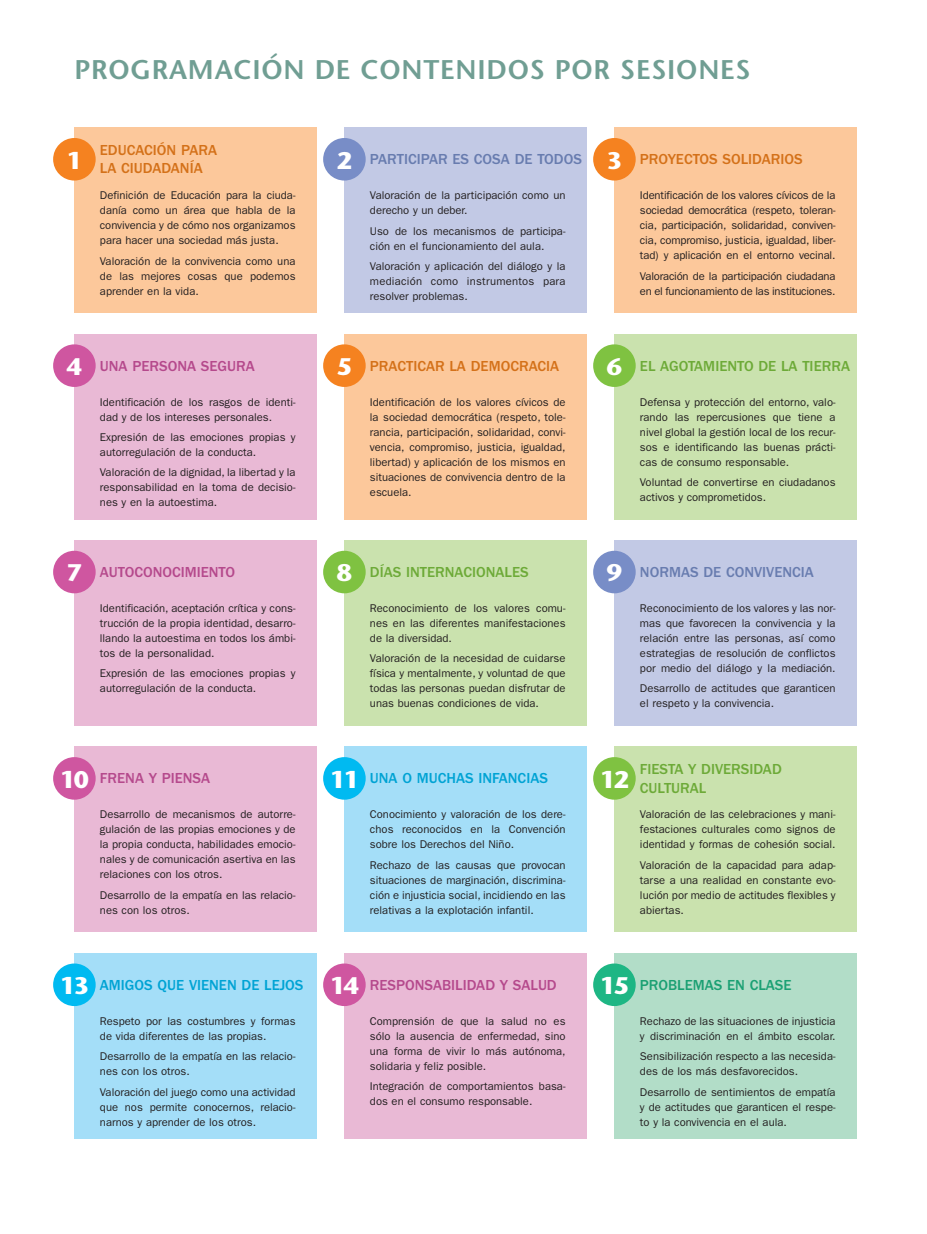
<style>
.page{position:relative;width:927px;height:1234px;background:#fff}
.page>*{position:absolute;margin:0;border:0;box-sizing:border-box;transform-origin:0 0}
.t1{font:600 27px "Stone Sans LT";letter-spacing:.03em;color:#709e93}
.t2{font:700 24px "Stone Sans LT";letter-spacing:-.065em;color:#fff}
.t3{font:500 15px/18px "Franklin Gothic LT";color:#6daa38}
.t4{font:500 15px/18px "Franklin Gothic LT";color:#d47119}
.t5{font:500 15px "Franklin Gothic LT";color:#b5498c}
.t6{font:500 15px "Franklin Gothic LT";color:#687caf}
.t7{font:500 15px "Franklin Gothic LT";color:#00a3d4}
.t8{font:500 15px "Franklin Gothic LT";color:#1ba073}
.t9{font:11.25px/15px "Franklin Gothic LT";color:#231f20;text-align:justify}
.t10{font:11.25px/15px "Franklin Gothic LT";letter-spacing:-.02em;color:#231f20}
</style>
<div class="page">
<div style="left:74px;top:128px;width:243px;height:185px;background:#fcc89b"></div>
<div style="left:53px;top:138px;width:43px;height:42px;background:#f58220;border-radius:50%"></div>
<div style="left:344px;top:128px;width:243px;height:185px;background:#c2c9e5"></div>
<div style="left:323px;top:138px;width:43px;height:42px;background:#788dc7;border-radius:50%"></div>
<div style="left:614px;top:128px;width:243px;height:185px;background:#fcc89b"></div>
<div style="left:593px;top:138px;width:43px;height:42px;background:#f58220;border-radius:50%"></div>
<div style="left:74px;top:334px;width:243px;height:185px;background:#e9b9d5"></div>
<div style="left:53px;top:344px;width:43px;height:43px;background:#cf56a0;border-radius:50%"></div>
<div style="left:344px;top:334px;width:243px;height:185px;background:#fcc89b"></div>
<div style="left:323px;top:344px;width:43px;height:43px;background:#f58220;border-radius:50%"></div>
<div style="left:614px;top:334px;width:243px;height:185px;background:#cae2ae"></div>
<div style="left:593px;top:344px;width:43px;height:43px;background:#7fc241;border-radius:50%"></div>
<div style="left:74px;top:540px;width:243px;height:185px;background:#e9b9d5"></div>
<div style="left:53px;top:550px;width:43px;height:43px;background:#cf56a0;border-radius:50%"></div>
<div style="left:344px;top:540px;width:243px;height:185px;background:#cae2ae"></div>
<div style="left:323px;top:550px;width:43px;height:43px;background:#7fc241;border-radius:50%"></div>
<div style="left:614px;top:540px;width:243px;height:185px;background:#c2c9e5"></div>
<div style="left:593px;top:550px;width:43px;height:43px;background:#788dc7;border-radius:50%"></div>
<div style="left:74px;top:746px;width:243px;height:185px;background:#e9b9d5"></div>
<div style="left:53px;top:757px;width:43px;height:42px;background:#cf56a0;border-radius:50%"></div>
<div style="left:344px;top:746px;width:243px;height:185px;background:#a4def8"></div>
<div style="left:323px;top:757px;width:43px;height:42px;background:#00baf1;border-radius:50%"></div>
<div style="left:614px;top:746px;width:243px;height:185px;background:#cae2ae"></div>
<div style="left:593px;top:757px;width:43px;height:42px;background:#7fc241;border-radius:50%"></div>
<div style="left:74px;top:952px;width:243px;height:185px;background:#a4def8"></div>
<div style="left:53px;top:963px;width:43px;height:42px;background:#00baf1;border-radius:50%"></div>
<div style="left:344px;top:952px;width:243px;height:185px;background:#e9b9d5"></div>
<div style="left:323px;top:963px;width:43px;height:42px;background:#cf56a0;border-radius:50%"></div>
<div style="left:614px;top:952px;width:243px;height:185px;background:#b2ddc8"></div>
<div style="left:593px;top:963px;width:43px;height:42px;background:#1eb684;border-radius:50%"></div>
<h1 class="t1" style="left:74px;top:58px;width:678px">PROGRAMACIÓN DE CONTENIDOS POR SESIONES</h1>
<h3 class="t4" style="left:100px;top:143px;width:119px">EDUCACIÓN PARA<br>LA CIUDADANÍA</h3>
<p class="t9" style="left:100px;top:189px;width:197px">Definición de Educación para la ciuda&shy;danía como un área que habla de la convivencia y de cómo nos organizamos para hacer una sociedad más justa.</p>
<p class="t9" style="left:100px;top:254px;width:197px">Valoración de la convivencia como una de las mejores cosas que podemos aprender en la vida.</p>
<h2 class="t2" style="left:67px;top:150px;width:17px">1</h2>
<h3 class="t6" style="left:370px;top:154px;width:213px">PARTICIPAR ES COSA DE TODOS</h3>
<p class="t9" style="left:370px;top:189px;width:197px">Valoración de la participación como un derecho y un deber.</p>
<p class="t9" style="left:370px;top:224px;width:197px">Uso de los mecanismos de participa&shy;ción en el funcionamiento del aula.</p>
<p class="t9" style="left:370px;top:260px;width:197px">Valoración y aplicación del diálogo y la mediación como instrumentos para resolver problemas.</p>
<h2 class="t2" style="left:337px;top:150px;width:17px">2</h2>
<h3 class="t4" style="left:640px;top:152px;width:164px">PROYECTOS SOLIDARIOS</h3>
<p class="t9" style="left:640px;top:189px;width:197px">Identificación de los valores cívicos de la sociedad democrática (respeto, toleran&shy;cia, participación, solidaridad, conviven&shy;cia, compromiso, justicia, igualdad, liber&shy;tad) y aplicación en el entorno vecinal.</p>
<p class="t10" style="left:640px;top:269px;width:197px">Valoración de la participación ciudadana en el funcionamiento de las instituciones.</p>
<h2 class="t2" style="left:607px;top:150px;width:17px">3</h2>
<h2 class="t2" style="left:607px;top:356px;width:17px">6</h2>
<h2 class="t2" style="left:67px;top:356px;width:17px">4</h2>
<h3 class="t4" style="left:370px;top:358px;width:191px">PRACTICAR LA DEMOCRACIA</h3>
<p class="t9" style="left:370px;top:395px;width:197px">Identificación de los valores cívicos de la sociedad democrática (respeto, tole&shy;rancia, participación, solidaridad, convi&shy;vencia, compromiso, justicia, igualdad, libertad) y aplicación de los mismos en situaciones de convivencia dentro de la escuela.</p>
<h2 class="t2" style="left:337px;top:356px;width:17px">5</h2>
<h3 class="t3" style="left:640px;top:358px;width:212px">EL AGOTAMIENTO DE LA TIERRA</h3>
<p class="t9" style="left:640px;top:395px;width:197px">Defensa y protección del entorno, valo&shy;rando las repercusiones que tiene a nivel global la gestión local de los recur&shy;sos e identificando las buenas prácti&shy;cas de consumo responsable.</p>
<p class="t9" style="left:640px;top:475px;width:197px">Voluntad de convertirse en ciudadanos activos y comprometidos.</p>
<h3 class="t5" style="left:100px;top:360px;width:156px">UNA PERSONA SEGURA</h3>
<p class="t9" style="left:100px;top:395px;width:197px">Identificación de los rasgos de identi&shy;dad y de los intereses personales.</p>
<p class="t9" style="left:100px;top:430px;width:197px">Expresión de las emociones propias y autorregulación de la conducta.</p>
<p class="t9" style="left:100px;top:466px;width:197px">Valoración de la dignidad, la libertad y la responsabilidad en la toma de decisio&shy;nes y en la autoestima.</p>
<h2 class="t2" style="left:67px;top:562px;width:17px">7</h2>
<h3 class="t3" style="left:370px;top:564px;width:160px">DÍAS INTERNACIONALES</h3>
<p class="t9" style="left:370px;top:601px;width:197px">Reconocimiento de los valores comu&shy;nes en las diferentes manifestaciones de la diversidad.</p>
<p class="t9" style="left:370px;top:652px;width:197px">Valoración de la necesidad de cuidarse física y mentalmente, y voluntad de que todas las personas puedan disfrutar de unas buenas condiciones de vida.</p>
<h2 class="t2" style="left:337px;top:562px;width:17px">8</h2>
<h3 class="t6" style="left:640px;top:567px;width:175px">NORMAS DE CONVIVENCIA</h3>
<p class="t9" style="left:640px;top:601px;width:197px">Reconocimiento de los valores y las nor&shy;mas que favorecen la convivencia y la relación entre las personas, así como estrategias de resolución de conflictos por medio del diálogo y la mediación.</p>
<p class="t9" style="left:640px;top:682px;width:197px">Desarrollo de actitudes que garanticen el respeto y la convivencia.</p>
<h2 class="t2" style="left:607px;top:562px;width:17px">9</h2>
<h3 class="t5" style="left:100px;top:567px;width:137px">AUTOCONOCIMIENTO</h3>
<p class="t9" style="left:100px;top:601px;width:197px">Identificación, aceptación crítica y cons&shy;trucción de la propia identidad, desarro&shy;llando la autoestima en todos los ámbi&shy;tos de la personalidad.</p>
<p class="t9" style="left:100px;top:667px;width:197px">Expresión de las emociones propias y autorregulación de la conducta.</p>
<h2 class="t2" style="left:330px;top:768px;width:30px">11</h2>
<h3 class="t3" style="left:640px;top:761px;width:143px">FIESTA Y DIVERSIDAD<br>CULTURAL</h3>
<p class="t9" style="left:640px;top:808px;width:197px">Valoración de las celebraciones y mani&shy;festaciones culturales como signos de identidad y formas de cohesión social.</p>
<p class="t9" style="left:640px;top:858px;width:197px">Valoración de la capacidad para adap&shy;tarse a una realidad en constante evo&shy;lución por medio de actitudes flexibles y abiertas.</p>
<h2 class="t2" style="left:60px;top:768px;width:30px">10</h2>
<h3 class="t7" style="left:370px;top:773px;width:179px">UNA O MUCHAS INFANCIAS</h3>
<p class="t9" style="left:370px;top:808px;width:197px">Conocimiento y valoración de los dere&shy;chos reconocidos en la Convención sobre los Derechos del Niño.</p>
<p class="t9" style="left:370px;top:858px;width:197px">Rechazo de las causas que provocan situaciones de marginación, discrimina&shy;ción e injusticia social, incidiendo en las relativas a la explotación infantil.</p>
<h2 class="t2" style="left:600px;top:768px;width:30px">12</h2>
<h3 class="t5" style="left:100px;top:773px;width:112px">FRENA Y PIENSA</h3>
<p class="t9" style="left:100px;top:808px;width:197px">Desarrollo de mecanismos de autorre&shy;gulación de las propias emociones y de la propia conducta, habilidades emocio&shy;nales y de comunicación asertiva en las relaciones con los otros.</p>
<p class="t9" style="left:100px;top:888px;width:197px">Desarrollo de la empatía en las relacio&shy;nes con los otros.</p>
<h2 class="t2" style="left:60px;top:975px;width:30px">13</h2>
<h3 class="t5" style="left:370px;top:979px;width:188px">RESPONSABILIDAD Y SALUD</h3>
<p class="t9" style="left:370px;top:1014px;width:197px">Comprensión de que la salud no es sólo la ausencia de enfermedad, sino una forma de vivir lo más autónoma, solidaria y feliz posible.</p>
<p class="t9" style="left:370px;top:1079px;width:197px">Integración de comportamientos basa&shy;dos en el consumo responsable.</p>
<h2 class="t2" style="left:330px;top:975px;width:30px">14</h2>
<h3 class="t8" style="left:640px;top:979px;width:153px">PROBLEMAS EN CLASE</h3>
<p class="t9" style="left:640px;top:1014px;width:197px">Rechazo de las situaciones de injusticia y discriminación en el ámbito escolar.</p>
<p class="t9" style="left:640px;top:1049px;width:197px">Sensibilización respecto a las necesida&shy;des de los más desfavorecidos.</p>
<p class="t9" style="left:640px;top:1084px;width:197px">Desarrollo de sentimientos de empatía y de actitudes que garanticen el respe&shy;to y la convivencia en el aula.</p>
<h2 class="t2" style="left:600px;top:975px;width:30px">15</h2>
<h3 class="t7" style="left:100px;top:979px;width:205px">AMIGOS QUE VIENEN DE LEJOS</h3>
<p class="t9" style="left:100px;top:1014px;width:197px">Respeto por las costumbres y formas de vida diferentes de las propias.</p>
<p class="t9" style="left:100px;top:1049px;width:197px">Desarrollo de la empatía en las relacio&shy;nes con los otros.</p>
<p class="t9" style="left:100px;top:1084px;width:197px">Valoración del juego como una actividad que nos permite conocernos, relacio&shy;narnos y aprender de los otros.</p>
</div>
